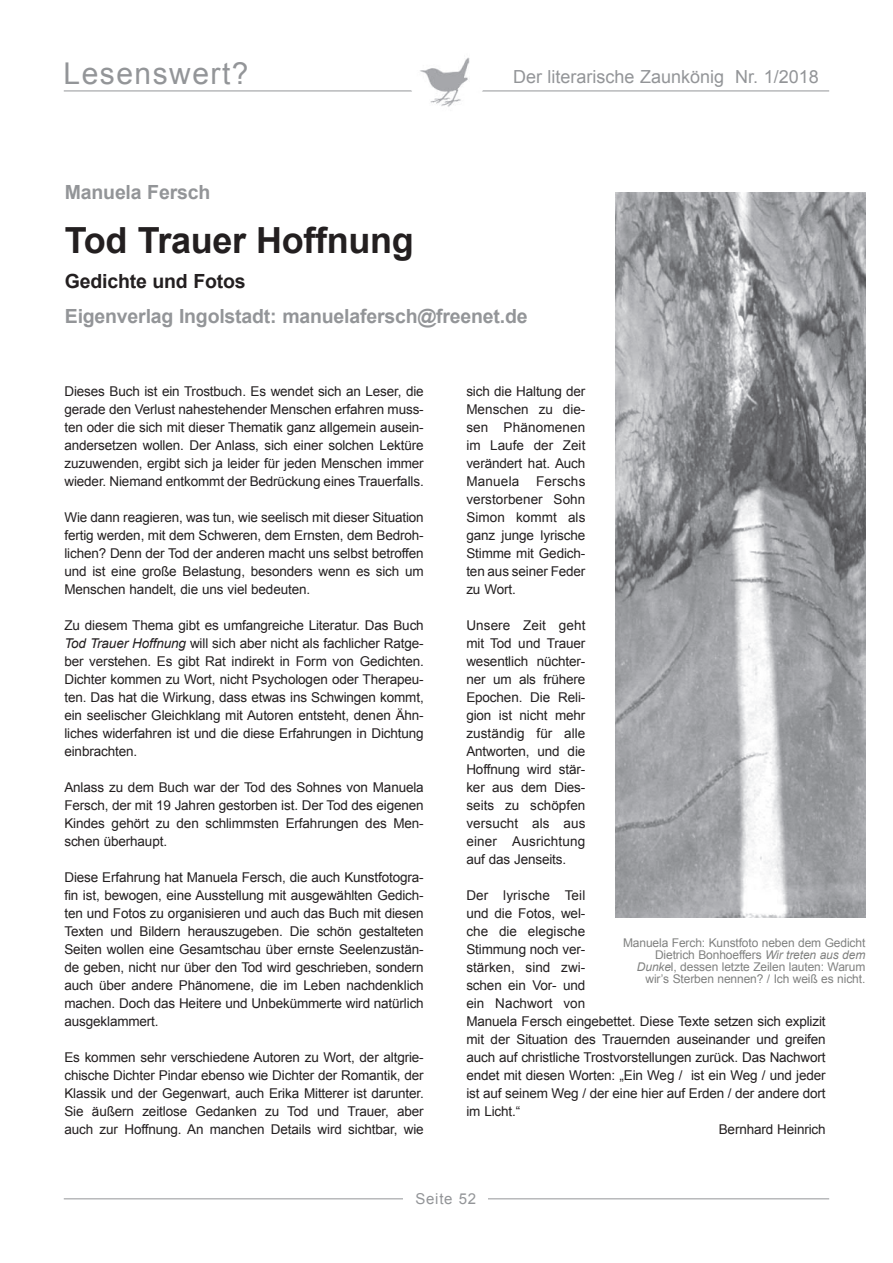
<style>
.page{position:relative;width:893px;height:1263px;background:#fff}
.page>*{position:absolute;margin:0;border:0;box-sizing:border-box;transform-origin:0 0}
.t1{font:700 36px "Arial";letter-spacing:-.01em;color:#231f20}
.t2{font:30px "Arial";letter-spacing:.05em;color:#939598}
.t3{font:700 19.5px "Arial";letter-spacing:-.01em;color:#939598}
.t4{font:700 19.5px "Arial";letter-spacing:-.01em;color:#231f20}
.t5{font:18px "Arial";color:#939598}
.t6{font:15px "Arial";letter-spacing:.05em;color:#939598}
.t7{font:13.5px/18px "Arial";letter-spacing:-.01em;color:#231f20;text-align:justify}
.t8{font:13.5px "Arial";letter-spacing:.01em;color:#231f20}
.t9{font:12px/12px "Arial";letter-spacing:-.01em;color:#808180;text-align:right}
.s1{font-style:italic}
</style>
<div class="page">
<img style="left:615px;top:192px;width:250px;height:726px">
<hr style="left:64px;top:91px;width:765px;height:1px;background:#939598">
<div style="left:410px;top:45px;width:69px;height:69px;background:#fff;border-radius:50%"></div>
<hr style="left:64px;top:1198px;width:765px;height:1px;background:#939598">
<div style="left:404px;top:1191px;width:84px;height:27px;background:#fff"></div>
<img style="left:420px;top:57px;width:60px;height:50px">
<div style="left:415px;top:45px;width:69px;height:69px;border:1px solid #fff;border-radius:50%"></div>
<h2 class="t2" style="left:64px;top:54px;width:187px">Lesenswert?</h2>
<h3 class="t5" style="left:513px;top:65px;width:307px">Der literarische Zaunkönig Nr. 1/2018</h3>
<h3 class="t3" style="left:65px;top:179px;width:147px">Manuela Fersch</h3>
<h1 class="t1" style="left:65px;top:216px;width:350px">Tod Trauer Hoffnung</h1>
<h3 class="t4" style="left:65px;top:268px;width:182px">Gedichte und Fotos</h3>
<h3 class="t3" style="left:65px;top:303px;width:464px">Eigenverlag Ingolstadt: manuelafersch@freenet.de</h3>
<p class="t7" style="left:64px;top:382px;width:361px">Dieses Buch ist ein Trostbuch. Es wendet sich an Leser, die gerade den Verlust nahestehender Menschen erfahren muss&shy;ten oder die sich mit dieser Thematik ganz allgemein ausein&shy;andersetzen wollen. Der Anlass, sich einer solchen Lektüre zuzuwenden, ergibt sich ja leider für jeden Menschen immer wieder. Niemand entkommt der Bedrückung eines Trauerfalls.</p>
<p class="t7" style="left:64px;top:508px;width:361px">Wie dann reagieren, was tun, wie seelisch mit dieser Situation fertig werden, mit dem Schweren, dem Ernsten, dem Bedroh&shy;lichen? Denn der Tod der anderen macht uns selbst betroffen und ist eine große Belastung, besonders wenn es sich um Menschen handelt, die uns viel bedeuten.</p>
<p class="t7" style="left:64px;top:616px;width:361px">Zu diesem Thema gibt es umfangreiche Literatur. Das Buch <span class="s1">Tod Trauer Hoffnung</span> will sich aber nicht als fachlicher Ratge&shy;ber verstehen. Es gibt Rat indirekt in Form von Gedichten.<br>Dichter kommen zu Wort, nicht Psychologen oder Therapeu&shy;ten. Das hat die Wirkung, dass etwas ins Schwingen kommt, ein seelischer Gleichklang mit Autoren entsteht, denen Ähn&shy;liches widerfahren ist und die diese Erfahrungen in Dichtung einbrachten.</p>
<p class="t7" style="left:64px;top:778px;width:361px">Anlass zu dem Buch war der Tod des Sohnes von Manuela Fersch, der mit 19 Jahren gestorben ist. Der Tod des eigenen Kindes gehört zu den schlimmsten Erfahrungen des Men&shy;schen überhaupt.</p>
<p class="t7" style="left:64px;top:868px;width:361px">Diese Erfahrung hat Manuela Fersch, die auch Kunstfotogra&shy;fin ist, bewogen, eine Ausstellung mit ausgewählten Gedich&shy;ten und Fotos zu organisieren und auch das Buch mit diesen Texten und Bildern herauszugeben. Die schön gestalteten Seiten wollen eine Gesamtschau über ernste Seelenzustän&shy;de geben, nicht nur über den Tod wird geschrieben, sondern auch über andere Phänomene, die im Leben nachdenklich machen. Doch das Heitere und Unbekümmerte wird natürlich ausgeklammert.</p>
<p class="t7" style="left:64px;top:1048px;width:361px">Es kommen sehr verschiedene Autoren zu Wort, der altgrie&shy;chische Dichter Pindar ebenso wie Dichter der Romantik, der Klassik und der Gegenwart, auch Erika Mitterer ist darunter.<br>Sie äußern zeitlose Gedanken zu Tod und Trauer, aber auch zur Hoffnung. An manchen Details wird sichtbar, wie</p>
<p class="t7" style="left:466px;top:382px;width:121px">sich die Haltung der Menschen zu die&shy;sen Phänomenen im Laufe der Zeit verändert hat. Auch Manuela Ferschs verstorbener Sohn Simon kommt als ganz junge lyrische Stimme mit Gedich&shy;ten aus seiner Feder zu Wort.</p>
<p class="t7" style="left:466px;top:616px;width:121px">Unsere Zeit geht mit Tod und Trauer wesentlich nüchter&shy;ner um als frühere Epochen. Die Reli&shy;gion ist nicht mehr zuständig für alle Antworten, und die Hoffnung wird stär&shy;ker aus dem Dies&shy;seits zu schöpfen versucht als aus einer Ausrichtung auf das Jenseits.</p>
<p class="t8" style="left:466px;top:886px;width:121px">Der lyrische Teil</p>
<p class="t7" style="left:466px;top:904px;width:121px">und die Fotos, wel-</p>
<p class="t7" style="left:466px;top:922px;width:121px">che die elegische</p>
<p class="t7" style="left:466px;top:940px;width:121px">Stimmung noch ver-</p>
<p class="t7" style="left:466px;top:958px;width:121px">stärken, sind zwi-</p>
<p class="t7" style="left:466px;top:976px;width:121px">schen ein Vor- und</p>
<p class="t7" style="left:466px;top:994px;width:121px">ein Nachwort von</p>
<p class="t7" style="left:466px;top:1012px;width:361px">Manuela Fersch eingebettet. Diese Texte setzen sich explizit</p>
<p class="t7" style="left:466px;top:1030px;width:361px">mit der Situation des Trauernden auseinander und greifen</p>
<p class="t7" style="left:466px;top:1048px;width:361px">auch auf christliche Trostvorstellungen zurück. Das Nachwort</p>
<p class="t7" style="left:466px;top:1066px;width:361px">endet mit diesen Worten: „Ein Weg / ist ein Weg / und jeder</p>
<p class="t7" style="left:466px;top:1084px;width:361px">ist auf seinem Weg / der eine hier auf Erden / der andere dort</p>
<p class="t7" style="left:466px;top:1102px;width:55px">im Licht.“</p>
<p class="t7" style="left:719px;top:1120px;width:109px">Bernhard Heinrich</p>
<p class="t9" style="left:623px;top:937px;width:244px">Manuela Ferch: Kunstfoto neben dem Gedicht Dietrich Bonhoeffers <span class="s1">Wir treten aus dem Dunke</span>l, dessen letzte Zeilen lauten: Warum wir’s Sterben nennen? / Ich weiß es nicht.</p>
<p class="t6" style="left:415px;top:1188px;width:62px">Seite 52</p>
</div>
